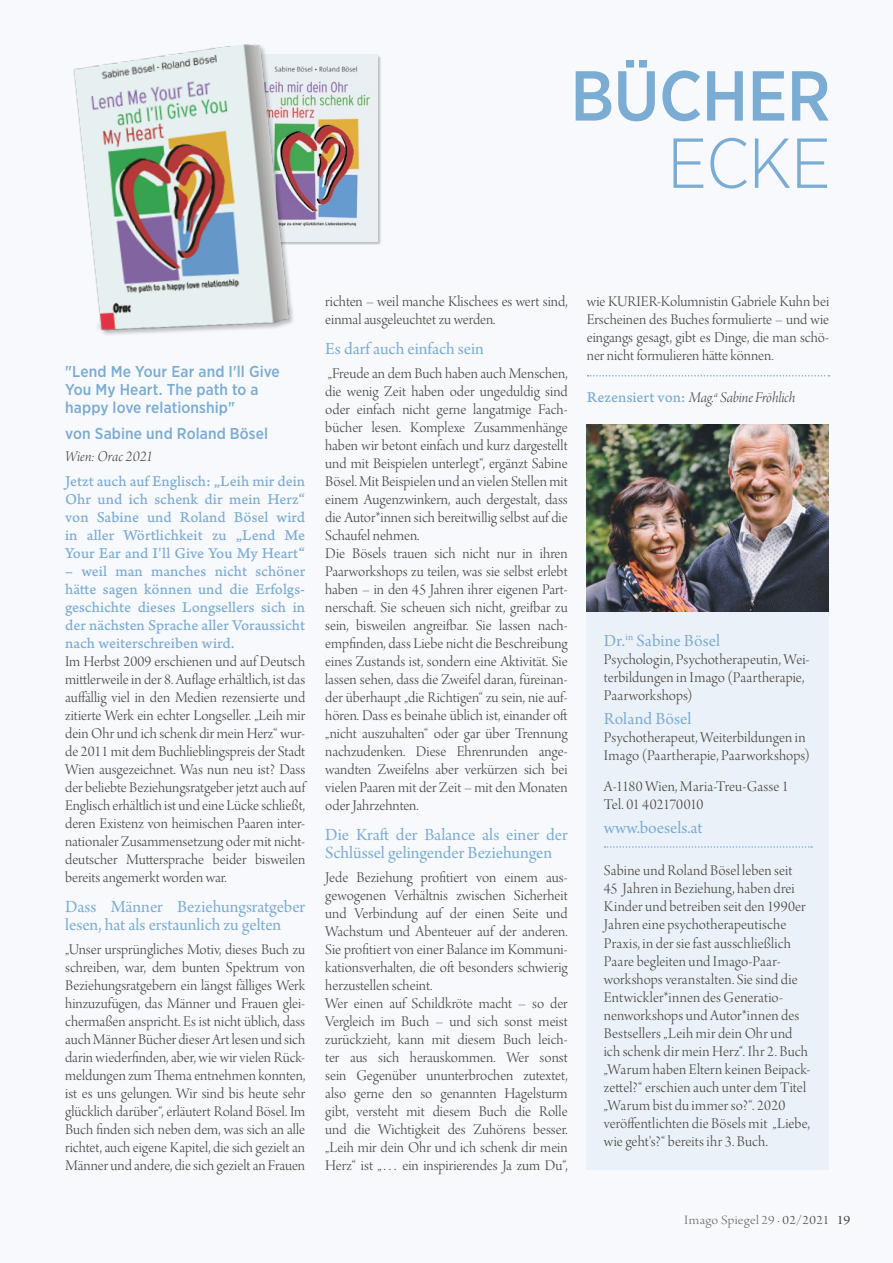
<style>
.page{position:relative;width:893px;height:1263px;background:#f7f9fc}
.page>*{position:absolute;margin:0;border:0;box-sizing:border-box;transform-origin:0 0}
.t1{font:500 70.5px "Gotham Narrow";letter-spacing:-.01em;color:#7bacd3}
.t2{font:300 70.5px "Gotham Narrow";color:#7bacd3}
.t3{font:18px/18px "Arno Pro Subhead";color:#7bacd3}
.t4{font:15.75px/18px "Arno Pro Light Display";color:#4b4744}
.t5{font:15.75px/18px "Arno Pro Caption";color:#7bacd3;text-align:justify}
.t6{font:500 15.75px/18px "Gotham Narrow";letter-spacing:.005em;color:#7bacd3}
.t7{font:15.75px "Arno Pro Light Italic Display";letter-spacing:-.005em;color:#4b4744}
.t8{font:13.5px "Arno Pro Light Display";letter-spacing:.025em;color:#6e6c69;scale:1.1 1}
.s1{font-family:"Arno Pro Caption";color:#7bacd3}
.s2{color:#4b4744}
.s3{font-family:"Arno Pro Subhead";color:#4b4744}
</style>
<div class="page">
<div style="left:254px;top:54px;width:128px;height:191px;background:#000;opacity:.25"></div>
<img style="left:304px;top:55px;width:74px;height:186px">
<svg style="left:588px;top:375px;width:241px;height:1px"></svg>
<img style="left:587px;top:425px;width:242px;height:187px">
<img style="left:73px;top:44px;width:231px;height:291px">
<div style="left:587px;top:612px;width:242px;height:558px;background:#eaf1f8"></div>
<svg style="left:605px;top:846px;width:207px;height:2px"></svg>
<h1 class="t1" style="left:570px;top:51px;width:262px">BÜCHER</h1>
<h1 class="t2" style="left:667px;top:120px;width:165px">ECKE</h1>
<p class="t6" style="left:65px;top:362px;width:216px">"Lend Me Your Ear and I'll Give<br>You My Heart. The path to a happy love relationship"</p>
<p class="t6" style="left:65px;top:424px;width:204px">von Sabine und Roland Bösel</p>
<p class="t7" style="left:65px;top:448px;width:89px">Wien: Orac 2021</p>
<p class="t5" style="left:65px;top:473px;width:242px">Jetzt auch auf Englisch: „Leih mir dein Ohr und ich schenk dir mein Herz“ von Sabine und Roland Bösel wird in aller Wörtlichkeit zu „Lend Me Your Ear and I'll Give You My Heart“</p>
<p class="t5" style="left:65px;top:563px;width:241px">– weil man manches nicht schöner hätte sagen können und die Erfolgs&shy;geschichte dieses Longsellers sich in der nächsten Sprache aller Voraussicht nach weiterschreiben wird.</p>
<p class="t4" style="left:65px;top:653px;width:242px;text-align:justify">Im Herbst 2009 erschienen und auf Deutsch mittlerweile in der 8. Auflage erhältlich, ist das auffällig viel in den Medien rezensierte und zitierte Werk ein echter Longseller. „Leih mir dein Ohr und ich schenk dir mein Herz“ wur&shy;de 2011 mit dem Buchlieblingspreis der Stadt Wien ausgezeichnet. Was nun neu ist? Dass der beliebte Beziehungsratgeber jetzt auch auf Englisch erhältlich ist und eine Lücke schließt, deren Existenz von heimischen Paaren inter&shy;nationaler Zusammensetzung oder mit nicht&shy;deutscher Muttersprache beider bisweilen bereits angemerkt worden war.</p>
<p class="t3" style="left:65px;top:899px;width:242px">Dass Männer Beziehungsratgeber lesen, hat als erstaunlich zu gelten</p>
<p class="t4" style="left:65px;top:941px;width:242px;text-align:justify">„Unser ursprüngliches Motiv, dieses Buch zu schreiben, war, dem bunten Spektrum von Beziehungsratgebern ein längst fälliges Werk hinzuzufügen, das Männer und Frauen glei&shy;chermaßen anspricht. Es ist nicht üblich, dass auch Männer Bücher dieser Art lesen und sich darin wiederfinden, aber, wie wir vielen Rück&shy;meldungen zum Thema entnehmen konnten, ist es uns gelungen. Wir sind bis heute sehr glücklich darüber“, erläutert Roland Bösel. Im Buch finden sich neben dem, was sich an alle richtet, auch eigene Kapitel, die sich gezielt an Männer und andere, die sich gezielt an Frauen</p>
<p class="t4" style="left:325px;top:293px;width:244px">richten – weil manche Klischees es wert sind, einmal ausgeleuchtet zu werden.</p>
<p class="t3" style="left:325px;top:341px;width:160px">Es darf auch einfach sein</p>
<p class="t4" style="left:325px;top:365px;width:244px">„Freude an dem Buch haben auch Menschen, die wenig Zeit haben oder ungeduldig sind oder einfach nicht gerne langatmige Fach&shy;bücher lesen. Komplexe Zusammenhänge haben wir betont einfach und kurz dargestellt und mit Beispielen unterlegt“, ergänzt Sabine Bösel. Mit Beispielen und an vielen Stellen mit einem Augenzwinkern, auch dergestalt, dass die Autor*innen sich bereitwillig selbst auf die Schaufel nehmen.<br>Die Bösels trauen sich nicht nur in ihren Paarworkshops zu teilen, was sie selbst erlebt haben – in den 45 Jahren ihrer eigenen Part&shy;nerschaft. Sie scheuen sich nicht, greifbar zu sein, bisweilen angreifbar. Sie lassen nach&shy;empfinden, dass Liebe nicht die Beschreibung eines Zustands ist, sondern eine Aktivität. Sie lassen sehen, dass die Zweifel daran, füreinan&shy;der überhaupt „die Richtigen“ zu sein, nie auf&shy;hören. Dass es beinahe üblich ist, einander oft „nicht auszuhalten“ oder gar über Trennung nachzudenken. Diese Ehrenrunden ange&shy;wandten Zweifelns aber verkürzen sich bei vielen Paaren mit der Zeit – mit den Monaten oder Jahrzehnten.</p>
<p class="t3" style="left:325px;top:827px;width:244px">Die Kraft der Balance als einer der<br>Schlüssel gelingender Beziehungen</p>
<p class="t4" style="left:325px;top:869px;width:244px">Jede Beziehung profitiert von einem aus&shy;gewogenen Verhältnis zwischen Sicherheit und Verbindung auf der einen Seite und Wachstum und Abenteuer auf der anderen.<br>Sie profitiert von einer Balance im Kommuni&shy;kationsverhalten, die oft besonders schwierig herzustellen scheint.<br>Wer einen auf Schildkröte macht – so der Vergleich im Buch – und sich sonst meist zurückzieht, kann mit diesem Buch leich&shy;ter aus sich herauskommen. Wer sonst sein Gegenüber ununterbrochen zutextet, also gerne den so genannten Hagelsturm gibt, versteht mit diesem Buch die Rolle und die Wichtigkeit des Zuhörens besser. „Leih mir dein Ohr und ich schenk dir mein Herz“ ist „… ein inspirierendes Ja zum Du“,</p>
<p class="t4" style="left:587px;top:293px;width:244px;text-align:justify">wie KURIER-Kolumnistin Gabriele Kuhn bei Erscheinen des Buches formulierte – und wie eingangs gesagt, gibt es Dinge, die man schö&shy;ner nicht formulieren hätte können.</p>
<p class="t7" style="left:587px;top:389px;width:210px"><span class="s1">Rezensiert von:</span> Mag.<sup>a</sup> Sabine Fröhlich</p>
<p class="t3" style="left:604px;top:633px;width:118px">Dr.<sup>in</sup> Sabine Bösel</p>
<p class="t4" style="left:604px;top:651px;width:207px">Psychologin, Psychotherapeutin, Wei&shy;terbildungen in Imago (Paartherapie,<br>Paarworkshops)</p>
<p class="t3" style="left:604px;top:711px;width:89px">Roland Bösel</p>
<p class="t4" style="left:604px;top:729px;width:208px">Psychotherapeut, Weiterbildungen in<br>Imago (Paartherapie, Paarworkshops)</p>
<p class="t4" style="left:604px;top:779px;width:187px">A-1180 Wien, Maria-Treu-Gasse 1<br>Tel. 01 402170010</p>
<p class="t3" style="left:604px;top:820px;width:100px">www.boesels.at</p>
<p class="t4" style="left:604px;top:863px;width:208px">Sabine und Roland Bösel leben seit<br>45 Jahren in Beziehung, haben drei Kinder und betreiben seit den 1990er Jahren eine psychotherapeutische Praxis, in der sie fast ausschließlich Paare begleiten und Imago-Paar&shy;workshops veranstalten. Sie sind die Entwickler*innen des Generatio&shy;nenworkshops und Autor*innen des Bestsellers „Leih mir dein Ohr und ich schenk dir mein Herz“. Ihr 2. Buch „Warum haben Eltern keinen Beipack&shy;zettel?“ erschien auch unter dem Titel „Warum bist du immer so?“. 2020 veröffentlichten die Bösels mit „Liebe, wie geht's?“ bereits ihr 3. Buch.</p>
<p class="t8" style="left:684px;top:1213px;width:153px">Imago Spiegel 29 <span class="s2">· 02/2021</span> <span class="s3">19</span></p>
</div>
